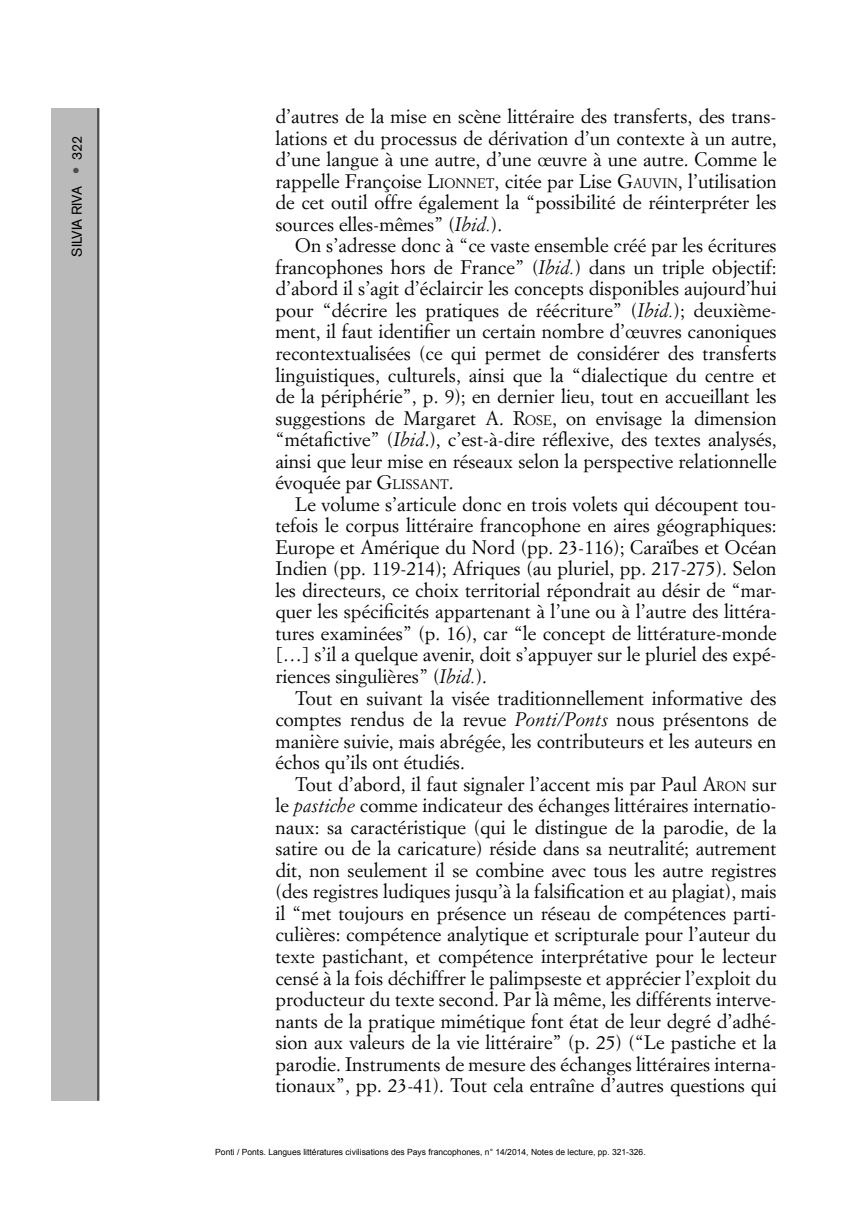
<style>
.page{position:relative;width:861px;height:1206px;background:#fff}
.page>*{position:absolute;margin:0;border:0;box-sizing:border-box;transform-origin:0 0}
.t1{font:19.25px/21.5px "Simoncini Garamond";color:#000;text-align:justify}
.t2{font:14px "Akzidenz Grotesk BE";letter-spacing:-.02em;color:#000}
.t3{font:8.58px "Arial";color:#000}
.s1{font-size:21px;color:#4e4e4e}
.s2{font-size:13.47px}
.s3{font-style:italic}
</style>
<div class="page">
<hr style="left:96px;top:108px;width:2px;height:992px;background:#4e4e4e">
<div style="left:51px;top:108px;width:46px;height:992px;background:#bababa"></div>
<hr style="left:98px;top:108px;width:1px;height:992px;background:#4e4e4e">
<p class="t2" style="left:72px;top:257px;width:122px;rotate:-90deg">SILVIA RIVA <span class="s1">•</span> 322</p>
<p class="t1" style="left:275px;top:107px;width:503px">d’autres de la mise en scène littéraire des transferts, des trans&shy;lations et du processus de dérivation d’un contexte à un autre, d’une langue à une autre, d’une œuvre à une autre. Comme le rappelle Françoise L<span class="s2">IONNET</span>, citée par Lise G<span class="s2">AUVIN</span>, l’utilisation de cet outil offre également la “possibilité de réinterpréter les sources elles-mêmes” (<span class="s3">Ibid.</span>).</p>
<p class="t1" style="left:275px;top:236px;width:503px;text-indent:20px">On s’adresse donc à “ce vaste ensemble créé par les écritures francophones hors de France” (<span class="s3">Ibid.</span>) dans un triple objectif: d’abord il s’agit d’éclaircir les concepts disponibles aujourd’hui pour “décrire les pratiques de réécriture” (<span class="s3">Ibid.</span>); deuxième&shy;ment, il faut identifier un certain nombre d’œuvres canoniques recontextualisées (ce qui permet de considérer des transferts linguistiques, culturels, ainsi que la “dialectique du centre et de la périphérie”, p. 9); en dernier lieu, tout en accueillant les suggestions de Margaret A. R<span class="s2">OSE</span>, on envisage la dimension “métafictive” (<span class="s3">Ibid</span>.), c’est-à-dire réflexive, des textes analysés, ainsi que leur mise en réseaux selon la perspective relationnelle évoquée par G<span class="s2">LISSANT</span>.</p>
<p class="t1" style="left:275px;top:494px;width:503px;text-indent:20px">Le volume s’articule donc en trois volets qui découpent tou&shy;tefois le corpus littéraire francophone en aires géographiques:<br>Europe et Amérique du Nord (pp. 23-116); Caraïbes et Océan Indien (pp. 119-214); Afriques (au pluriel, pp. 217-275). Selon les directeurs, ce choix territorial répondrait au désir de “mar&shy;quer les spécificités appartenant à l’une ou à l’autre des littéra&shy;tures examinées” (p. 16), car “le concept de littérature-monde […] s’il a quelque avenir, doit s’appuyer sur le pluriel des expé&shy;riences singulières” (<span class="s3">Ibid.</span>).</p>
<p class="t1" style="left:275px;top:688px;width:503px;text-indent:20px">Tout en suivant la visée traditionnellement informative des comptes rendus de la revue <span class="s3">Ponti/Ponts</span> nous présentons de manière suivie, mais abrégée, les contributeurs et les auteurs en échos qu’ils ont étudiés.</p>
<p class="t1" style="left:275px;top:774px;width:503px;text-indent:20px">Tout d’abord, il faut signaler l’accent mis par Paul A<span class="s2">RON</span> sur le <span class="s3">pastiche</span> comme indicateur des échanges littéraires internatio&shy;naux: sa caractéristique (qui le distingue de la parodie, de la satire ou de la caricature) réside dans sa neutralité; autrement dit, non seulement il se combine avec tous les autre registres (des registres ludiques jusqu’à la falsification et au plagiat), mais il “met toujours en présence un réseau de compétences parti&shy;culières: compétence analytique et scripturale pour l’auteur du texte pastichant, et compétence interprétative pour le lecteur censé à la fois déchiffrer le palimpseste et apprécier l’exploit du producteur du texte second. Par là même, les différents interve&shy;nants de la pratique mimétique font état de leur degré d’adhé&shy;sion aux valeurs de la vie littéraire” (p. 25) (“Le pastiche et la parodie. Instruments de mesure des échanges littéraires interna&shy;tionaux”, pp. 23-41). Tout cela entraîne d’autres questions qui</p>
<p class="t3" style="left:215px;top:1145px;width:432px">Ponti / Ponts. Langues littératures civilisations des Pays francophones, n° 14/2014, Notes de lecture, pp. 321-326.</p>
</div>
